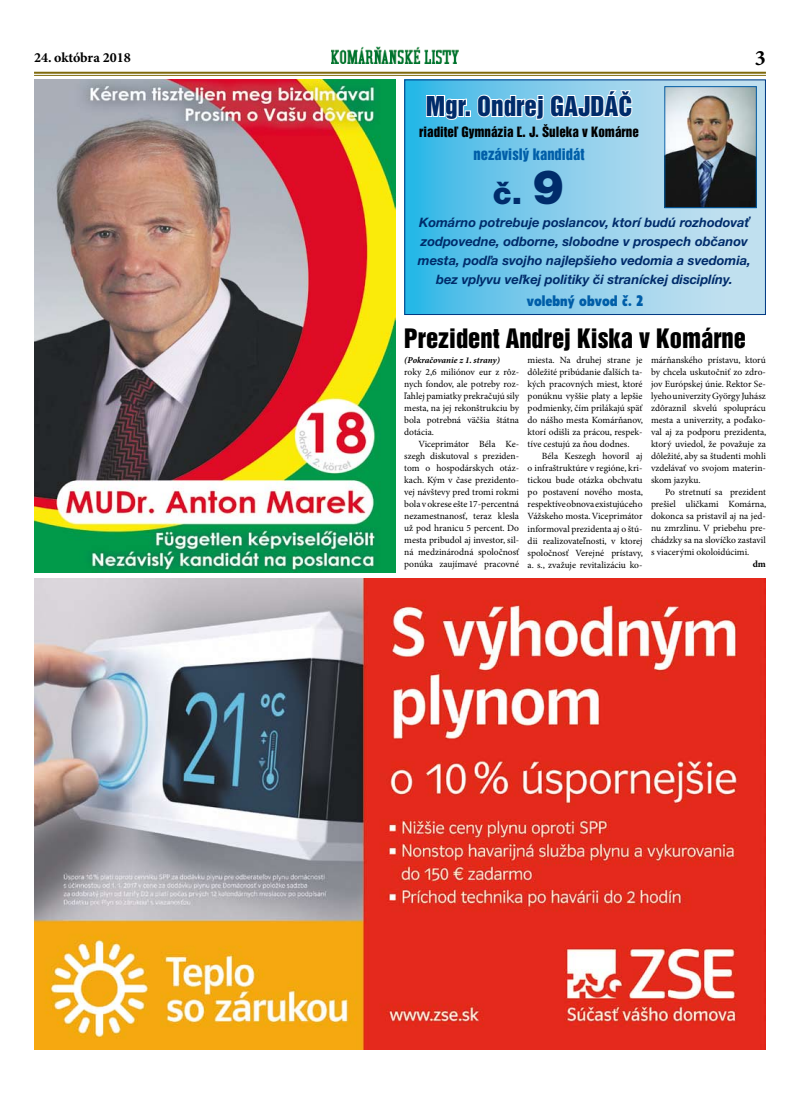
<style>
.page{position:relative;width:800px;height:1106px;background:#fff}
.page>*{position:absolute;margin:0;border:0;box-sizing:border-box;transform-origin:0 0}
.t1{font:900 31px "Helvetica Neue CE";color:#002c6b}
.t2{font:25px "Helvetica Inserat CE";color:#002c6b}
.t3{font:24.5px "Helvetica Inserat CE";color:#000}
.t4{font:700 22px "Minion Pro";color:#000}
.t5{font:900 condensed 15px "Flyer CE";color:#005ea8}
.t6{font:14.5px "Helvetica Inserat CE";color:#005ea8}
.t7{font:700 14px "Minion Pro";color:#000}
.t8{font:italic 700 13px/19px "Helvetica Neue CE";color:#002c6b;text-align:center}
.t9{font:13px "Helvetica Inserat CE";color:#000}
.t10{font:9.5px/12px "Minion Pro";color:#000;text-align:justify}
.t11{font:700 9.5px "Minion Pro";color:#000}
.t12{font:italic 700 9px "Minion Pro";letter-spacing:-.005em;color:#000}
.s1{font-size:47.5px}
</style>
<div class="page">
<hr style="left:34px;top:72px;width:731px;height:2px;background:#7f6a0c">
<hr style="left:34px;top:75px;width:731px;height:1px;background:#7f6a0c">
<img style="left:331px;top:46px;width:127px;height:18px">
<svg style="left:406px;top:81px;width:357px;height:232px;background:#82cceb"></svg>
<div style="left:404px;top:79px;width:361px;height:236px;border:1px solid #003882"></div>
<svg style="left:425px;top:94px;width:43px;height:27px"></svg>
<div style="left:464px;top:110px;width:7px;height:7px;border:2px solid #fff"></div>
<svg style="left:476px;top:89px;width:157px;height:32px"></svg>
<img style="left:666px;top:88px;width:88px;height:118px">
<div style="left:664px;top:86px;width:92px;height:122px;border:1px solid #005ea8"></div>
<img style="left:34px;top:578px;width:731px;height:471px">
<img style="left:34px;top:79px;width:361px;height:494px">
<h3 class="t7" style="left:34px;top:49px;width:98px">24. októbra 2018</h3>
<h3 class="t4" style="left:754px;top:45px;width:12px">3</h3>
<h2 class="t2" style="left:425px;top:91px;width:208px">Mgr. Ondrej GAJDÁČ</h2>
<h3 class="t9" style="left:419px;top:124px;width:221px">riaditeľ Gymnázia Ľ. J. Šuleka v Komárne</h3>
<h3 class="t6" style="left:473px;top:146px;width:112px">nezávislý kandidát</h3>
<h1 class="t1" style="left:492px;top:173px;width:73px">č. <span class="s1">9</span></h1>
<h3 class="t8" style="left:418px;top:214px;width:334px">Komárno potrebuje poslancov, ktorí budú rozhodovať zodpovedne, odborne, slobodne v prospech občanov mesta, podľa svojho najlepšieho vedomia a svedomia, bez vplyvu veľkej politiky či straníckej disciplíny.</h3>
<h3 class="t5" style="left:526px;top:291px;width:118px">volebný obvod č. 2</h3>
<h3 class="t3" style="left:404px;top:323px;width:343px">Prezident Andrej Kiska v Komárne</h3>
<p class="t12" style="left:404px;top:355px;width:97px">(Pokračovanie z 1. strany)</p>
<p class="t10" style="left:651px;top:355px;width:117px">márňanského prístavu, ktorú by chcela uskutočniť zo zdro&shy;jov Európskej únie. Rektor Se&shy;lyeho univerzity György Juhász zdôraznil skvelú spoluprácu mesta a univerzity, a poďako&shy;val aj za podporu prezidenta, ktorý uviedol, že považuje za dôležité, aby sa študenti mohli vzdelávať vo svojom materin&shy;skom jazyku.</p>
<p class="t10" style="left:651px;top:487px;width:117px;text-indent:14px">Po stretnutí sa prezident prešiel uličkami Komárna, dokonca sa pristavil aj na jed&shy;nu zmrzlinu. V priebehu pre&shy;chádzky sa na slovíčko zastavil s viacerými okoloidúcimi.</p>
<p class="t11" style="left:752px;top:559px;width:15px">dm</p>
<p class="t10" style="left:527px;top:355px;width:117px">miesta. Na druhej strane je dôležité pribúdanie ďalších ta&shy;kých pracovných miest, ktoré ponúknu vyššie platy a lepšie podmienky, čím prilákajú späť do nášho mesta Komárňanov, ktorí odišli za prácou, respek&shy;tíve cestujú za ňou dodnes.</p>
<p class="t10" style="left:527px;top:451px;width:117px;text-indent:14px">Béla Keszegh hovoril aj o infraštruktúre v regióne, kri&shy;tickou bude otázka obchvatu po postavení nového mosta, respektíve obnova existujúceho Vážskeho mosta. Viceprimátor informoval prezidenta aj o štú&shy;dii realizovateľnosti, v ktorej spoločnosť Verejné prístavy, a. s., zvažuje revitalizáciu ko-</p>
<p class="t10" style="left:404px;top:366px;width:116px">roky 2,6 miliónov eur z rôz&shy;nych fondov, ale potreby roz&shy;ľahlej pamiatky prekračujú sily mesta, na jej rekonštrukciu by bola potrebná väčšia štátna dotácia.</p>
<p class="t10" style="left:404px;top:438px;width:116px;text-indent:14px">Viceprimátor Béla Ke&shy;szegh diskutoval s preziden&shy;tom o hospodárskych otáz&shy;kach. Kým v čase prezidento&shy;vej návštevy pred tromi rokmi bola v okrese ešte 17-percentná nezamestnanosť, teraz klesla už pod hranicu 5 percent. Do mesta pribudol aj investor, sil&shy;ná medzinárodná spoločnosť ponúka zaujímavé pracovné</p>
</div>
